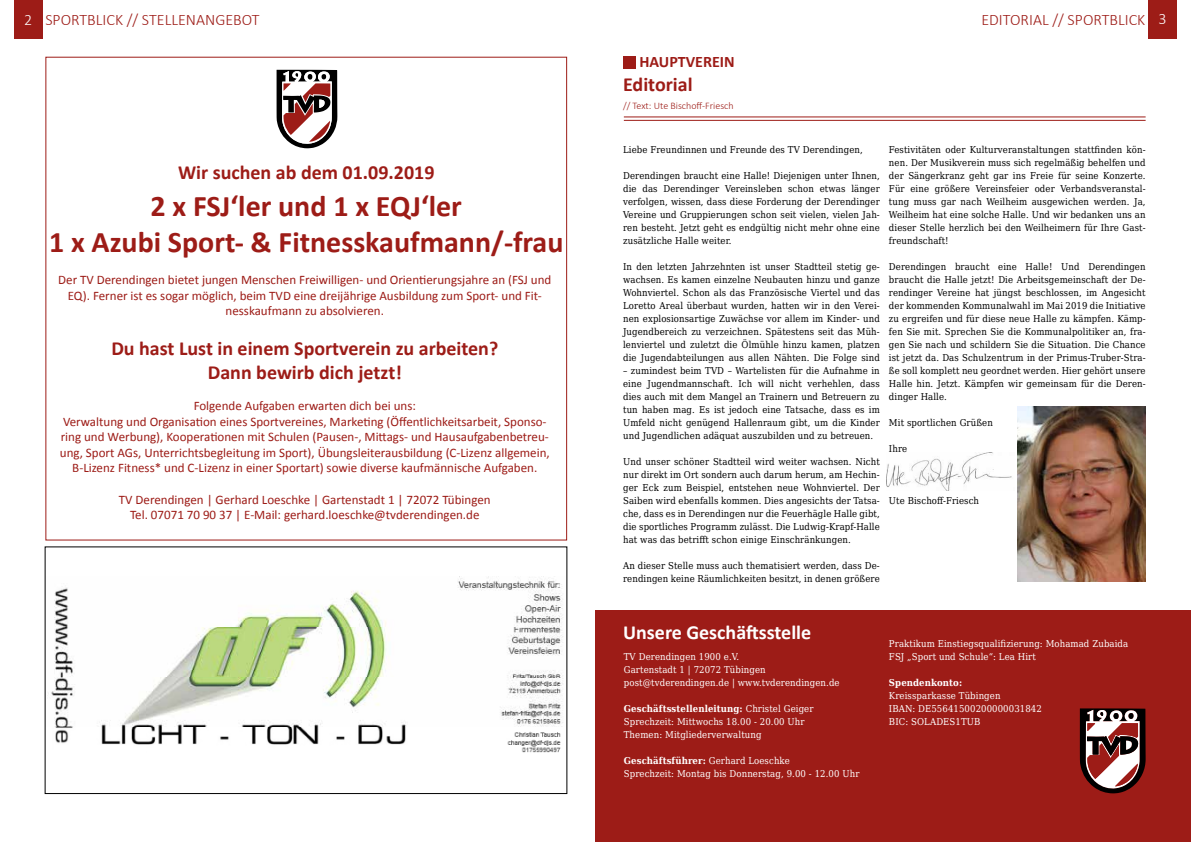
<style>
.page{position:relative;width:1191px;height:842px;background:#fff}
.page>*{position:absolute;margin:0;border:0;box-sizing:border-box;transform-origin:0 0}
.t1{font:700 30px/36px "Calibri";color:#9d1c17;text-align:center}
.t2{font:700 20px/24px "Calibri";color:#9d1c17;text-align:center}
.t3{font:700 20px "Calibri";color:#fff}
.t4{font:300 16px "Calibri";color:#9d1c17}
.t5{font:700 16px "Calibri";color:#9d1c17}
.t6{font:13px/15.6px "Calibri";color:#9d1c17;text-align:center}
.t7{font:300 10px "Calibri";color:#9d1c17}
.t8{font:9.5px/13px "DejaVu Serif Condensed";letter-spacing:.01em;color:#000;text-align:justify}
.t9{font:9.5px/13px "DejaVu Serif Condensed";letter-spacing:.01em;color:#fff}
.t10{font:700 9.5px "DejaVu Serif Condensed";letter-spacing:.01em;color:#fff}
.s1{color:#fff}
.s2{font-weight:700}
</style>
<div class="page">
<div style="left:14px;top:0;width:29px;height:38px;background:#9d1c17"></div>
<div style="left:1148px;top:0;width:28px;height:38px;background:#9d1c17"></div>
<img style="left:886px;top:452px;width:126px;height:38px">
<div style="left:595px;top:610px;width:596px;height:232px;background:#9d1c17"></div>
<div style="left:623px;top:56px;width:12px;height:12px;background:#9d1c17"></div>
<hr style="left:624px;top:117px;width:521px;height:1px;background:#9d1c17">
<hr style="left:624px;top:120px;width:521px;height:1px;background:#9d1c17">
<svg style="left:1079px;top:708px;width:66px;height:85px"></svg>
<svg style="left:276px;top:70px;width:61px;height:78px"></svg>
<img style="left:48px;top:577px;width:515px;height:176px">
<div style="left:45px;top:547px;width:522px;height:247px;border:1px solid #000"></div>
<img style="left:1017px;top:407px;width:128px;height:175px">
<h3 class="t4" style="left:24px;top:10px;width:237px"><span class="s1">2</span> SPORTBLICK // STELLENANGEBOT</h3>
<h3 class="t4" style="left:981px;top:10px;width:187px">EDITORIAL // SPORTBLICK <span class="s1">3</span></h3>
<h3 class="t5" style="left:639px;top:52px;width:97px">HAUPTVEREIN</h3>
<h2 class="t2" style="left:623px;top:72px;width:71px">Editorial</h2>
<h2 class="t2" style="left:178px;top:161px;width:258px">Wir suchen ab dem 01.09.2019</h2>
<h1 class="t1" style="left:49px;top:188px;width:516px">2 x FSJ‘ler und 1 x EQJ‘ler<br>1 x Azubi Sport- &amp; Fitnesskaufmann/-frau</h1>
<h3 class="t6" style="left:58px;top:272px;width:495px">Der TV Derendingen bietet jungen Menschen Freiwilligen- und Orientierungsjahre an (FSJ und<br>EQ). Ferner ist es sogar möglich, beim TVD eine dreijährige Ausbildung zum Sport- und Fit&shy;nesskaufmann zu absolvieren.</h3>
<h2 class="t2" style="left:111px;top:336px;width:388px">Du hast Lust in einem Sportverein zu arbeiten?<br>Dann bewirb dich jetzt!</h2>
<p class="t6" style="left:60px;top:398px;width:491px">Folgende Aufgaben erwarten dich bei uns:<br>Verwaltung und Organisation eines Sportvereines, Marketing (Öffentlichkeitsarbeit, Sponso&shy;ring und Werbung), Kooperationen mit Schulen (Pausen-, Mittags- und Hausaufgabenbetreu&shy;ung, Sport AGs, Unterrichtsbegleitung im Sport), Übungsleiterausbildung (C-Lizenz allgemein, B-Lizenz Fitness* und C-Lizenz in einer Sportart) sowie diverse kaufmännische Aufgaben.</p>
<h3 class="t6" style="left:119px;top:492px;width:373px">TV Derendingen | Gerhard Loeschke | Gartenstadt 1 | 72072 Tübingen<br>Tel. 07071 70 90 37 | E-Mail: gerhard.loeschke@tvderendingen.de</h3>
<p class="t7" style="left:623px;top:99px;width:112px">// Text: Ute Bischoff-Friesch</p>
<p class="t8" style="left:623px;top:143px;width:241px">Liebe Freundinnen und Freunde des TV Derendingen,</p>
<p class="t8" style="left:623px;top:169px;width:258px">Derendingen braucht eine Halle! Diejenigen unter Ihnen, die das Derendinger Vereinsleben schon etwas länger verfolgen, wissen, dass diese Forderung der Derendinger Vereine und Gruppierungen schon seit vielen, vielen Jah&shy;ren besteht. Jetzt geht es endgültig nicht mehr ohne eine zusätzliche Halle weiter.</p>
<p class="t8" style="left:623px;top:260px;width:258px">In den letzten Jahrzehnten ist unser Stadtteil stetig ge&shy;wachsen. Es kamen einzelne Neubauten hinzu und ganze Wohnviertel. Schon als das Französische Viertel und das Loretto Areal überbaut wurden, hatten wir in den Verei&shy;nen explosionsartige Zuwächse vor allem im Kinder- und Jugendbereich zu verzeichnen. Spätestens seit das Müh&shy;lenviertel und zuletzt die Ölmühle hinzu kamen, platzen die Jugendabteilungen aus allen Nähten. Die Folge sind</p>
<p class="t8" style="left:623px;top:364px;width:258px">– zumindest beim TVD – Wartelisten für die Aufnahme in eine Jugendmannschaft. Ich will nicht verhehlen, dass dies auch mit dem Mangel an Trainern und Betreuern zu tun haben mag. Es ist jedoch eine Tatsache, dass es im Umfeld nicht genügend Hallenraum gibt, um die Kinder und Jugendlichen adäquat auszubilden und zu betreuen.</p>
<p class="t8" style="left:623px;top:455px;width:258px">Und unser schöner Stadtteil wird weiter wachsen. Nicht nur direkt im Ort sondern auch darum herum, am Hechin&shy;ger Eck zum Beispiel, entstehen neue Wohnviertel. Der Saiben wird ebenfalls kommen. Dies angesichts der Tatsa&shy;che, dass es in Derendingen nur die Feuerhägle Halle gibt, die sportliches Programm zulässt. Die Ludwig-Krapf-Halle hat was das betrifft schon einige Einschränkungen.</p>
<p class="t8" style="left:623px;top:559px;width:258px">An dieser Stelle muss auch thematisiert werden, dass De&shy;rendingen keine Räumlichkeiten besitzt, in denen größere</p>
<p class="t8" style="left:889px;top:143px;width:258px">Festivitäten oder Kulturveranstaltungen stattfinden kön&shy;nen. Der Musikverein muss sich regelmäßig behelfen und der Sängerkranz geht gar ins Freie für seine Konzerte.<br>Für eine größere Vereinsfeier oder Verbandsveranstal&shy;tung muss gar nach Weilheim ausgewichen werden. Ja, Weilheim hat eine solche Halle. Und wir bedanken uns an dieser Stelle herzlich bei den Weilheimern für Ihre Gast&shy;freundschaft!</p>
<p class="t8" style="left:889px;top:260px;width:258px">Derendingen braucht eine Halle! Und Derendingen braucht die Halle jetzt! Die Arbeitsgemeinschaft der De&shy;rendinger Vereine hat jüngst beschlossen, im Angesicht der kommenden Kommunalwahl im Mai 2019 die Initiative zu ergreifen und für diese neue Halle zu kämpfen. Kämp&shy;fen Sie mit. Sprechen Sie die Kommunalpolitiker an, fra&shy;gen Sie nach und schildern Sie die Situation. Die Chance ist jetzt da. Das Schulzentrum in der Primus-Truber-Stra&shy;ße soll komplett neu geordnet werden. Hier gehört unsere Halle hin. Jetzt. Kämpfen wir gemeinsam für die Deren&shy;dinger Halle.</p>
<p class="t8" style="left:889px;top:416px;width:105px">Mit sportlichen Grüßen</p>
<p class="t8" style="left:889px;top:442px;width:20px">Ihre</p>
<p class="t8" style="left:889px;top:494px;width:92px">Ute Bischoff-Friesch</p>
<h2 class="t3" style="left:623px;top:619px;width:190px">Unsere Geschäftsstelle</h2>
<p class="t9" style="left:624px;top:650px;width:217px">TV Derendingen 1900 e.V.<br>Gartenstadt 1 | 72072 Tübingen post@tvderendingen.de | www.tvderendingen.de</p>
<p class="t9" style="left:624px;top:702px;width:191px"><span class="s2">Geschäftsstellenleitung:</span> Christel Geiger<br>Sprechzeit: Mittwochs 18.00 - 20.00 Uhr<br>Themen: Mitgliederverwaltung</p>
<p class="t9" style="left:624px;top:754px;width:237px"><span class="s2">Geschäftsführer:</span> Gerhard Loeschke<br>Sprechzeit: Montag bis Donnerstag, 9.00 - 12.00 Uhr</p>
<p class="t9" style="left:889px;top:637px;width:241px">Praktikum Einstiegsqualifizierung: Mohamad Zubaida<br>FSJ „Sport und Schule“: Lea Hirt</p>
<p class="t10" style="left:889px;top:675px;width:75px">Spendenkonto:</p>
<p class="t9" style="left:889px;top:689px;width:154px">Kreissparkasse Tübingen<br>IBAN: DE55641500200000031842<br>BIC: SOLADES1TUB</p>
</div>
